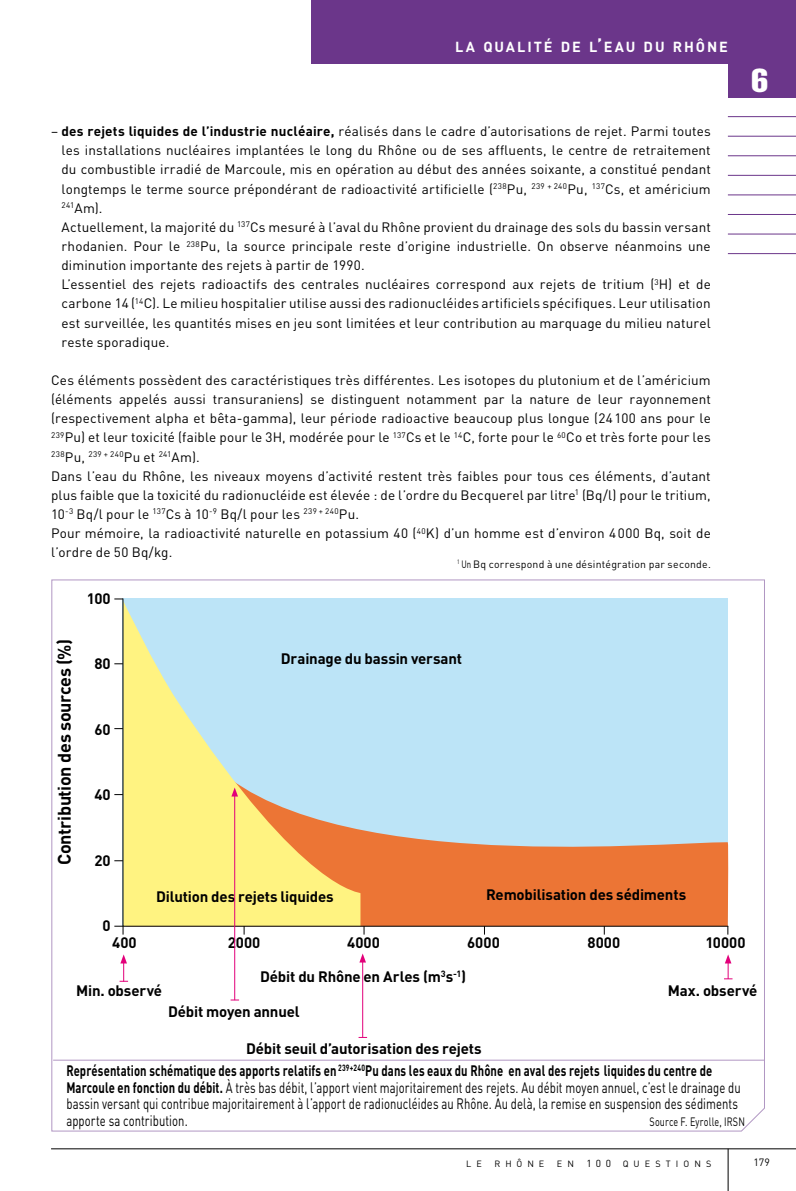
<style>
.page{position:relative;width:796px;height:1191px;background:#fff}
.page>*{position:absolute;margin:0;border:0;box-sizing:border-box;transform-origin:0 0}
.t1{font:800 32.85px "Akzidenz Grotesk BE";color:#fff}
.t2{font:700 18px "DIN";letter-spacing:-.02em;color:#000}
.t3{font:15px/16.5px "DIN";letter-spacing:.005em;color:#000;scale:.75 1}
.t4{font:700 15px "DIN";letter-spacing:-.01em;color:#000}
.t5{font:700 14.4px "DIN";letter-spacing:.135em;color:#fff}
.t6{font:13.5px/19.2px "DIN";letter-spacing:.01em;color:#000}
.t7{font:12px "DIN";letter-spacing:.02em;color:#000;scale:.75 1}
.t8{font:10.5px "DIN";letter-spacing:.02em;color:#000;scale:.75 1}
.t9{font:10.5px "DIN";letter-spacing:.02em;color:#000}
.t10{font:9px "DIN";letter-spacing:.555em;color:#000}
.t11{font:8.1px "DIN";letter-spacing:.045em;color:#000}
.s1{font-size:19.2px}
.s2{font-weight:700}
.s3{font-size:13.5px}
.s4{font-size:10.2px}
</style>
<div class="page">
<hr style="left:51px;top:1148px;width:744px;height:1px;background:#000">
<hr style="left:727px;top:1148px;width:1px;height:43px;background:#000">
<div style="left:727px;top:0;width:68px;height:98px;background:#6b368a"></div>
<div style="left:310px;top:0;width:485px;height:64px;background:#6b368a"></div>
<hr style="left:727px;top:116px;width:68px;height:1px;background:#6b368a">
<hr style="left:727px;top:136px;width:68px;height:1px;background:#6b368a">
<hr style="left:727px;top:155px;width:68px;height:1px;background:#6b368a">
<hr style="left:727px;top:175px;width:68px;height:1px;background:#6b368a">
<hr style="left:727px;top:214px;width:68px;height:1px;background:#6b368a">
<hr style="left:727px;top:234px;width:68px;height:1px;background:#6b368a">
<hr style="left:727px;top:253px;width:68px;height:1px;background:#6b368a">
<hr style="left:727px;top:194px;width:68px;height:1px;background:#6b368a">
<svg style="left:51px;top:579px;width:713px;height:552px"></svg>
<div style="left:94px;top:1080px;width:233px;height:33px;background:#fff"></div>
<svg style="left:122px;top:598px;width:606px;height:328px;background:#cfd2bf"></svg>
<svg style="left:114px;top:926px;width:10px;height:8px"></svg>
<hr style="left:234px;top:794px;width:1px;height:206px;background:#e2007a">
<svg style="left:231px;top:787px;width:7px;height:9px"></svg>
<svg style="left:119px;top:954px;width:9px;height:28px"></svg>
<svg style="left:723px;top:954px;width:9px;height:25px"></svg>
<hr style="left:362px;top:960px;width:1px;height:77px;background:#e2007a">
<svg style="left:359px;top:953px;width:7px;height:9px"></svg>
<hr style="left:53px;top:1059px;width:711px;height:1px;background:#b197c3">
<p class="t5" style="left:455px;top:37px;width:274px">LA QUALITÉ DE L<span class="s1">’</span>EAU DU RHÔNE</p>
<p class="t6" style="left:61px;top:121px;width:650px;text-indent:-10px">– <span class="s2">des rejets liquides de l’industrie nucléaire,</span> réalisés dans le cadre d’autorisations de rejet. Parmi toutes les installations nucléaires implantées le long du Rhône ou de ses affluents, le centre de retraitement du combustible irradié de Marcoule, mis en opération au début des années soixante, a constitué pendant longtemps le terme source prépondérant de radioactivité artificielle (<sup>238</sup>Pu, <sup>239</sup> <sup>+</sup> <sup>240</sup>Pu, <sup>137</sup>Cs, et américium <sup>241</sup>Am).<br>Actuellement, la majorité du <sup>137</sup>Cs mesuré à l’aval du Rhône provient du drainage des sols du bassin versant rhodanien. Pour le <sup>238</sup>Pu, la source principale reste d’origine industrielle. On observe néanmoins une diminution importante des rejets à partir de 1990.<br>L’essentiel des rejets radioactifs des centrales nucléaires correspond aux rejets de tritium (<sup>3</sup>H) et de carbone 14 (<sup>14</sup>C). Le milieu hospitalier utilise aussi des radionucléides artificiels spécifiques. Leur utilisation est surveillée, les quantités mises en jeu sont limitées et leur contribution au marquage du milieu naturel reste sporadique.</p>
<p class="t6" style="left:51px;top:370px;width:661px;text-align:justify">Ces éléments possèdent des caractéristiques très différentes. Les isotopes du plutonium et de l’américium (éléments appelés aussi transuraniens) se distinguent notamment par la nature de leur rayonnement (respectivement alpha et bêta-gamma), leur période radioactive beaucoup plus longue (24100 ans pour le <sup>239</sup>Pu) et leur toxicité (faible pour le 3H, modérée pour le <sup>137</sup>Cs et le <sup>14</sup>C, forte pour le <sup>60</sup>Co et très forte pour les</p>
<p class="t11" style="left:51px;top:449px;width:150px">238<span class="s3">Pu,</span> 239 + 240<span class="s3">Pu et</span> 241<span class="s3">Am).</span></p>
<p class="t6" style="left:51px;top:466px;width:661px">Dans l’eau du Rhône, les niveaux moyens d’activité restent très faibles pour tous ces éléments, d’autant plus faible que la toxicité du radionucléide est élevée : de l’ordre du Becquerel par litre<sup>1</sup> (Bq/l) pour le tritium, 10<sup>-3</sup> Bq/l pour le <sup>137</sup>Cs à 10<sup>-9</sup> Bq/l pour les <sup>239</sup> <sup>+</sup> <sup>240</sup>Pu.<br>Pour mémoire, la radioactivité naturelle en potassium 40 (<sup>40</sup>K) d’un homme est d’environ 4000 Bq, soit de l’ordre de 50 Bq/kg.</p>
<p class="t8" style="left:457px;top:557px;width:340px"><sup>1</sup> Un Bq correspond à une désintégration par seconde.</p>
<h2 class="t2" style="left:52px;top:865px;width:228px;rotate:-90deg">Contribution des sources (%)</h2>
<p class="t4" style="left:87px;top:588px;width:25px">100</p>
<p class="t4" style="left:94px;top:654px;width:18px">80</p>
<p class="t4" style="left:94px;top:719px;width:18px">60</p>
<p class="t4" style="left:94px;top:785px;width:18px">40</p>
<p class="t4" style="left:94px;top:850px;width:18px">20</p>
<p class="t4" style="left:103px;top:915px;width:10px">0</p>
<p class="t4" style="left:280px;top:649px;width:183px">Drainage du bassin versant</p>
<p class="t4" style="left:156px;top:886px;width:179px">Dilution des rejets liquides</p>
<p class="t4" style="left:486px;top:885px;width:201px">Remobilisation des sédiments</p>
<h1 class="t1" style="left:750px;top:62px;width:19px">6</h1>
<p class="t4" style="left:112px;top:933px;width:26px">400</p>
<p class="t4" style="left:347px;top:933px;width:34px">4000</p>
<p class="t4" style="left:467px;top:933px;width:34px">6000</p>
<p class="t4" style="left:587px;top:933px;width:34px">8000</p>
<p class="t4" style="left:705px;top:933px;width:42px">10000</p>
<p class="t4" style="left:228px;top:933px;width:34px">2000</p>
<p class="t4" style="left:76px;top:981px;width:87px">Min. observé</p>
<p class="t4" style="left:260px;top:967px;width:207px">Débit du Rhône en Arles (m<sup>3</sup>s<sup>-1</sup>)</p>
<p class="t4" style="left:168px;top:1001px;width:133px">Débit moyen annuel</p>
<p class="t4" style="left:246px;top:1039px;width:237px">Débit seuil d’autorisation des rejets</p>
<p class="t4" style="left:667px;top:981px;width:91px">Max. observé</p>
<p class="t3" style="left:66px;top:1062px;width:900px"><span class="s2">Représentation schématique des apports relatifs en</span> <sup>239+240</sup><span class="s2">Pu dans les eaux du Rhône en aval des rejets liquides du centre de Marcoule en fonction du débit.</span> À très bas débit, l’apport vient majoritairement des rejets. Au débit moyen annuel, c’est le drainage du bassin versant qui contribue majoritairement à l’apport de radionucléides au Rhône. Au delà, la remise en suspension des sédiments apporte sa contribution.</p>
<p class="t7" style="left:649px;top:1114px;width:129px">Source F. Eyrolle, IRSN</p>
<p class="t10" style="left:466px;top:1157px;width:17px">L E</p>
<p class="t10" style="left:494px;top:1157px;width:51px">RHÔNE</p>
<p class="t10" style="left:556px;top:1157px;width:156px">EN <span class="s4">100</span> QUESTIONS</p>
<p class="t9" style="left:753px;top:1155px;width:18px">179</p>
</div>
